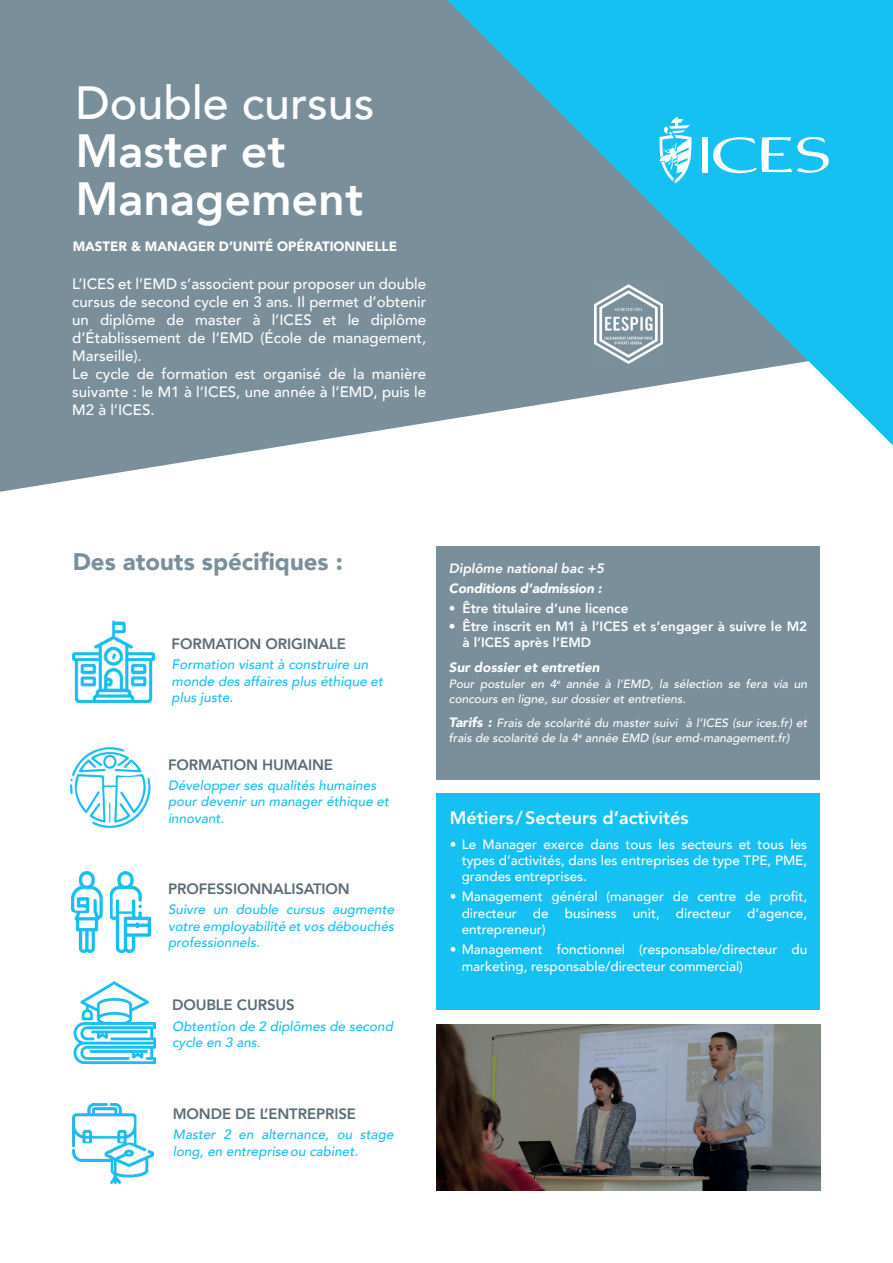
<style>
.page{position:relative;width:893px;height:1263px;background:#fff}
.page>*{position:absolute;margin:0;border:0;box-sizing:border-box;transform-origin:0 0}
.t1{font:800 46.5px/48px "Avenir";color:#fff}
.t2{font:500 46.5px "Avenir";color:#fff}
.t3{font:900 24px "Avenir";color:#798f9c}
.t4{font:800 18px "Avenir";color:#fff}
.t5{font:500 15px/18px "Avenir";color:#fff}
.t6{font:800 15px "Avenir";letter-spacing:-.01em;color:#5a6c76}
.t7{font:italic 500 13.5px/16.2px "Avenir";color:#15c0f2}
.t8{font:500 13.5px/16.2px "Avenir";color:#fff;text-align:justify}
.t9{font:800 13.5px/16.2px "Avenir";color:#fff}
.t10{font:italic 900 13.5px "Avenir";letter-spacing:-.01em;color:#fff}
.t11{font:900 13.5px "Avenir";color:#fff}
.t12{font:italic 800 13.5px "Avenir";color:#fff}
.t13{font:italic 500 12px/14.4px "Avenir";color:#fff}
.s1{font-weight:900;font-size:13.5px}
</style>
<div class="page">
<svg style="left:0;top:0;width:893px;height:492px;fill:#798f9c"></svg>
<svg style="left:447px;top:0;width:446px;height:445px;background:#57b5d3"></svg>
<div style="left:703px;top:138px;width:5px;height:35px;background:#fff"></div>
<svg style="left:713px;top:137px;width:116px;height:36px"></svg>
<svg style="left:659px;top:117px;width:33px;height:66px"></svg>
<div style="left:437px;top:793px;width:383px;height:217px;background:#15c0f2"></div>
<div style="left:436px;top:546px;width:384px;height:234px;background:#798f9c"></div>
<img style="left:70px;top:747px;width:81px;height:82px">
<img style="left:73px;top:621px;width:82px;height:82px">
<img style="left:437px;top:1024px;width:384px;height:166px">
<img style="left:71px;top:872px;width:79px;height:80px">
<img style="left:73px;top:1103px;width:81px;height:80px">
<img style="left:73px;top:982px;width:82px;height:81px">
<img style="left:594px;top:285px;width:68px;height:78px">
<h1 class="t2" style="left:75px;top:63px;width:300px">Double cursus</h1>
<h1 class="t1" style="left:75px;top:127px;width:289px">Master et<br>Management</h1>
<p class="t11" style="left:73px;top:235px;width:326px">MASTER &amp; MANAGER D’UNITÉ OPÉRATIONNELLE</p>
<p class="t5" style="left:72px;top:274px;width:355px">L’ICES et l’EMD s’associent pour proposer un double cursus de second cycle en 3 ans. Il permet d’obtenir un diplôme de master à l’ICES et le diplôme d’Établissement de l’EMD (École de management, Marseille).<br>Le cycle de formation est organisé de la manière suivante : le M1 à l’ICES, une année à l’EMD, puis le M2 à l’ICES.</p>
<h2 class="t3" style="left:73px;top:541px;width:272px">Des atouts spécifiques :</h2>
<p class="t6" style="left:172px;top:632px;width:176px">FORMATION ORIGINALE</p>
<p class="t7" style="left:172px;top:657px;width:213px">Formation visant à construire un monde des affaires plus éthique et plus juste.</p>
<p class="t6" style="left:168px;top:753px;width:167px">FORMATION HUMAINE</p>
<p class="t7" style="left:168px;top:778px;width:223px">Développer ses qualités humaines pour devenir un manager éthique et innovant.</p>
<p class="t6" style="left:168px;top:877px;width:183px">PROFESSIONNALISATION</p>
<p class="t7" style="left:168px;top:902px;width:228px;text-align:justify">Suivre un double cursus augmente votre employabilité et vos débouchés professionnels.</p>
<p class="t6" style="left:172px;top:993px;width:124px">DOUBLE CURSUS</p>
<p class="t7" style="left:172px;top:1018px;width:222px">Obtention de 2 diplômes de second cycle en 3 ans.</p>
<p class="t6" style="left:173px;top:1102px;width:185px">MONDE DE L’ENTREPRISE</p>
<p class="t7" style="left:173px;top:1127px;width:222px">Master 2 en alternance, ou stage long, en entreprise ou cabinet.</p>
<p class="t12" style="left:449px;top:560px;width:157px">Diplôme national bac +5</p>
<p class="t10" style="left:449px;top:577px;width:154px">Conditions d’admission :</p>
<p class="t9" style="left:449px;top:601px;width:181px">• Être titulaire d’une licence</p>
<p class="t9" style="left:462px;top:618px;width:346px;text-indent:-14px">• Être inscrit en M1 à l’ICES et s’engager à suivre le M2 à l’ICES après l’EMD</p>
<p class="t10" style="left:449px;top:656px;width:152px">Sur dossier et entretien</p>
<p class="t13" style="left:449px;top:677px;width:360px">Pour postuler en 4<sup>e</sup> année à l’EMD, la sélection se fera via un concours en ligne, sur dossier et entretiens.</p>
<p class="t13" style="left:449px;top:716px;width:360px"><span class="s1">Tarifs :</span> Frais de scolarité du master suivi à l’ICES (sur ices.fr) et frais de scolarité de la 4<sup>e</sup> année EMD (sur emd-management.fr)</p>
<h3 class="t4" style="left:450px;top:804px;width:240px">Métiers / Secteurs d’activités</h3>
<p class="t8" style="left:462px;top:835px;width:347px;text-indent:-12px">• Le Manager exerce dans tous les secteurs et tous les types d’activités, dans les entreprises de type TPE, PME, grandes entreprises.</p>
<p class="t8" style="left:462px;top:888px;width:347px;text-indent:-12px">• Management général (manager de centre de profit, directeur de business unit, directeur d’agence, entrepreneur)</p>
<p class="t8" style="left:462px;top:941px;width:347px;text-indent:-12px">• Management fonctionnel (responsable/directeur du marketing, responsable/directeur commercial)</p>
</div>
